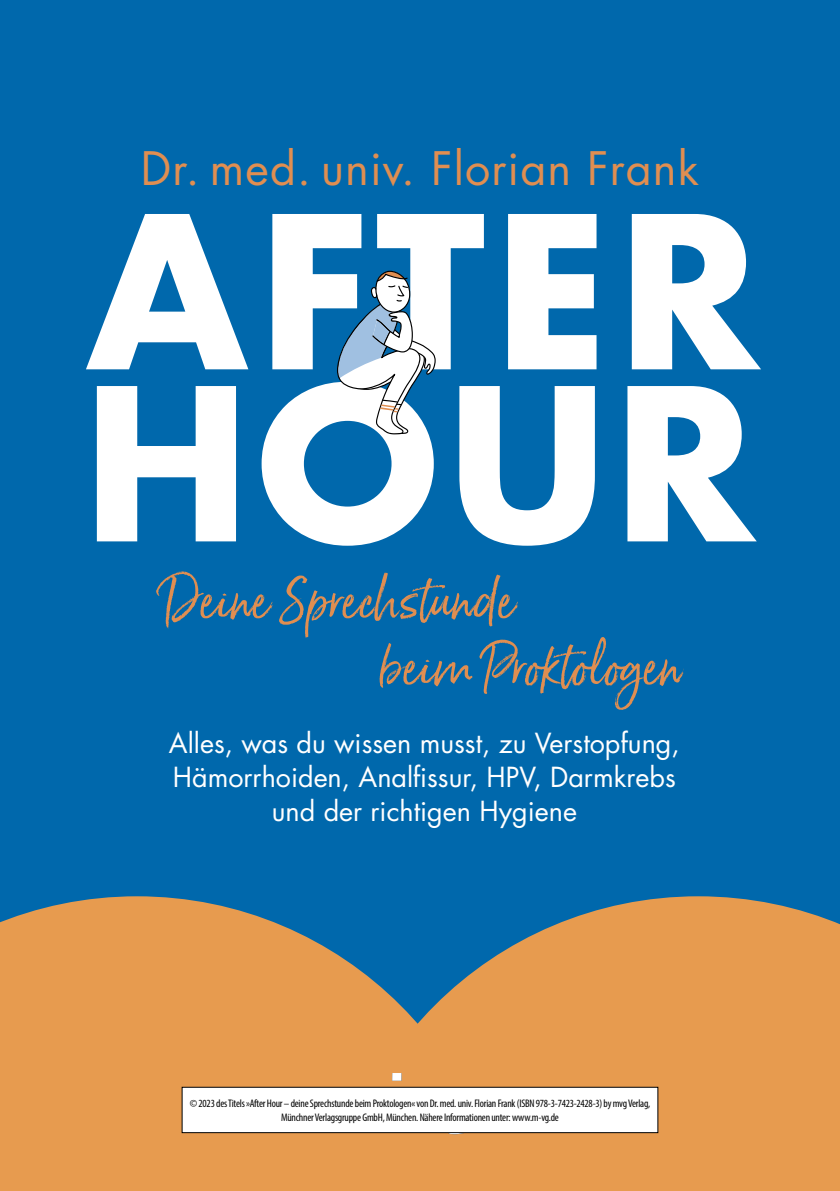
<style>
.page{position:relative;width:840px;height:1191px;background:#fff}
.page>*{position:absolute;margin:0;border:0;box-sizing:border-box;transform-origin:0 0}
.t1{font:700 206px/172px "Futura";letter-spacing:.03em;color:#fff}
.t2{font:44.8px "Futura Std";letter-spacing:.025em;color:#e08e51}
.t3{font:27px/34.2px "Futura Std";color:#fff;text-align:center}
.t4{font:condensed 11px "Myriad Pro";letter-spacing:-.02em;color:#000}
</style>
<div class="page">
<div style="left:0;top:0;width:839px;height:1191px;background:#0068ac"></div>
<div style="left:509px;top:896px;width:330px;height:295px;background:#e79b4f"></div>
<svg style="left:0;top:896px;width:509px;height:295px;background:#c4935c"></svg>
<svg style="left:156px;top:571px;width:527px;height:139px"></svg>
<svg style="left:337px;top:270px;width:98px;height:164px"></svg>
<svg style="left:392px;top:1073px;width:89px;height:61px"></svg>
<div style="left:182px;top:1087px;width:475px;height:45px;background:#fff"></div>
<div style="left:181px;top:1086px;width:477px;height:47px;border:1px solid #000"></div>
<p class="t2" style="left:141px;top:140px;width:559px">Dr. med. univ. Florian Frank</p>
<p class="t1" style="left:80px;top:205px;width:682px">AFTER<br>HOUR</p>
<p class="t3" style="left:169px;top:726px;width:512px">Alles, was du wissen musst, zu Verstopfung,<br>Hämorrhoiden, Analfissur, HPV, Darmkrebs und der richtigen Hygiene</p>
<p class="t4" style="left:190px;top:1097px;width:461px">© 2023 des Titels »After Hour – deine Sprechstunde beim Proktologen« von Dr. med. univ. Florian Frank (ISBN 978-3-7423-2428-3) by mvg Verlag,</p>
<p class="t4" style="left:281px;top:1110px;width:279px">Münchner Verlagsgruppe GmbH, München. Nähere Informationen unter: www.m-vg.de</p>
</div>
